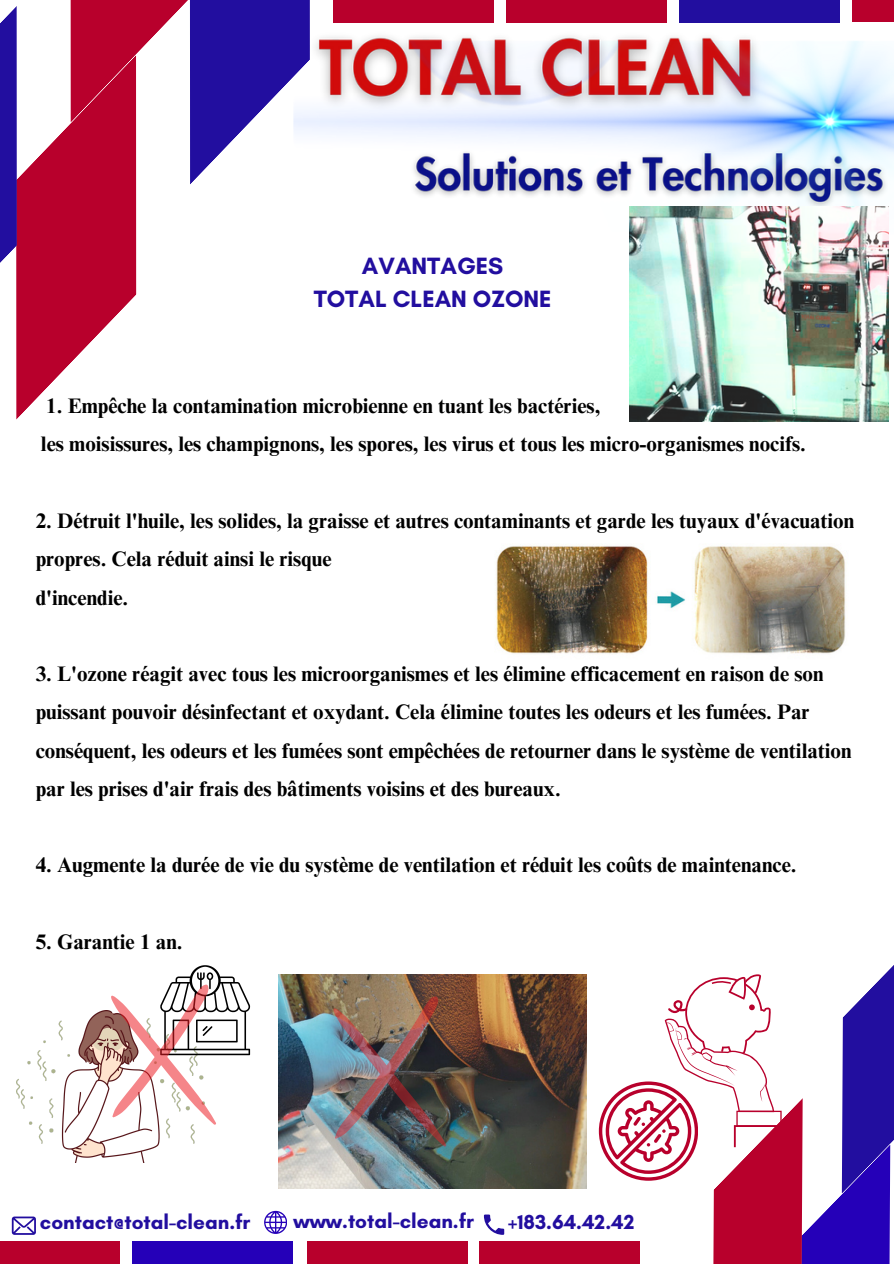
<style>
.page{position:relative;width:894px;height:1264px;background:#fff}
.page>*{position:absolute;margin:0;border:0;box-sizing:border-box;transform-origin:0 0}
.t1{font:700 24px/32.7px "Glacial Indifference";color:#220e9f;text-align:center}
.t2{font:700 21px/38.2px "Times NRMT Pro";color:#000}
.t3{font:700 20.7px "Glacial Indifference";color:#220e9f}
</style>
<div class="page">
<svg style="left:0;top:0;width:287px;height:420px"></svg>
<svg style="left:484px;top:1214px;width:20px;height:20px"></svg>
<svg style="left:264px;top:1210px;width:22px;height:23px"></svg>
<svg style="left:12px;top:1216px;width:23px;height:18px"></svg>
<div style="left:132px;top:1240px;width:161px;height:23px;background:#2500b8"></div>
<div style="left:306px;top:1240px;width:161px;height:23px;background:#b8002c"></div>
<div style="left:479px;top:1240px;width:161px;height:23px;background:#b8002c"></div>
<div style="left:0;top:1240px;width:120px;height:23px;background:#b8002c"></div>
<img style="left:287px;top:0;width:606px;height:269px">
<img style="left:629px;top:206px;width:259px;height:215px">
<img style="left:495px;top:545px;width:351px;height:109px">
<img style="left:17px;top:1010px;width:178px;height:152px">
<svg style="left:111px;top:965px;width:139px;height:160px"></svg>
<img style="left:279px;top:974px;width:307px;height:214px">
<img style="left:333px;top:996px;width:114px;height:151px">
<svg style="left:598px;top:966px;width:295px;height:297px"></svg>
<img style="left:798px;top:309px;width:42px;height:24px">
<p class="t1" style="left:313px;top:250px;width:239px">AVANTAGES<br>TOTAL CLEAN OZONE</p>
<h1 class="t2" style="left:46px;top:389px;width:555px">1. Empêche la contamination microbienne en tuant les bactéries,</h1>
<p class="t2" style="left:41px;top:428px;width:766px">les moisissures, les champignons, les spores, les virus et tous les micro-organismes nocifs.</p>
<p class="t2" style="left:36px;top:504px;width:819px">2. Détruit l'huile, les solides, la graisse et autres contaminants et garde les tuyaux d'évacuation propres. Cela réduit ainsi le risque</p>
<p class="t2" style="left:36px;top:581px;width:94px">d'incendie.</p>
<p class="t2" style="left:36px;top:657px;width:817px">3. L'ozone réagit avec tous les microorganismes et les élimine efficacement en raison de son puissant pouvoir désinfectant et oxydant. Cela élimine toutes les odeurs et les fumées. Par conséquent, les odeurs et les fumées sont empêchées de retourner dans le système de ventilation par les prises d'air frais des bâtiments voisins et des bureaux.</p>
<p class="t2" style="left:36px;top:848px;width:762px">4. Augmente la durée de vie du système de ventilation et réduit les coûts de maintenance.</p>
<p class="t2" style="left:36px;top:925px;width:148px">5. Garantie 1 an.</p>
<p class="t3" style="left:40px;top:1209px;width:212px">contact@total-clean.fr</p>
<p class="t3" style="left:293px;top:1208px;width:182px">www.total-clean.fr</p>
<p class="t3" style="left:508px;top:1209px;width:128px">+183.64.42.42</p>
</div>
